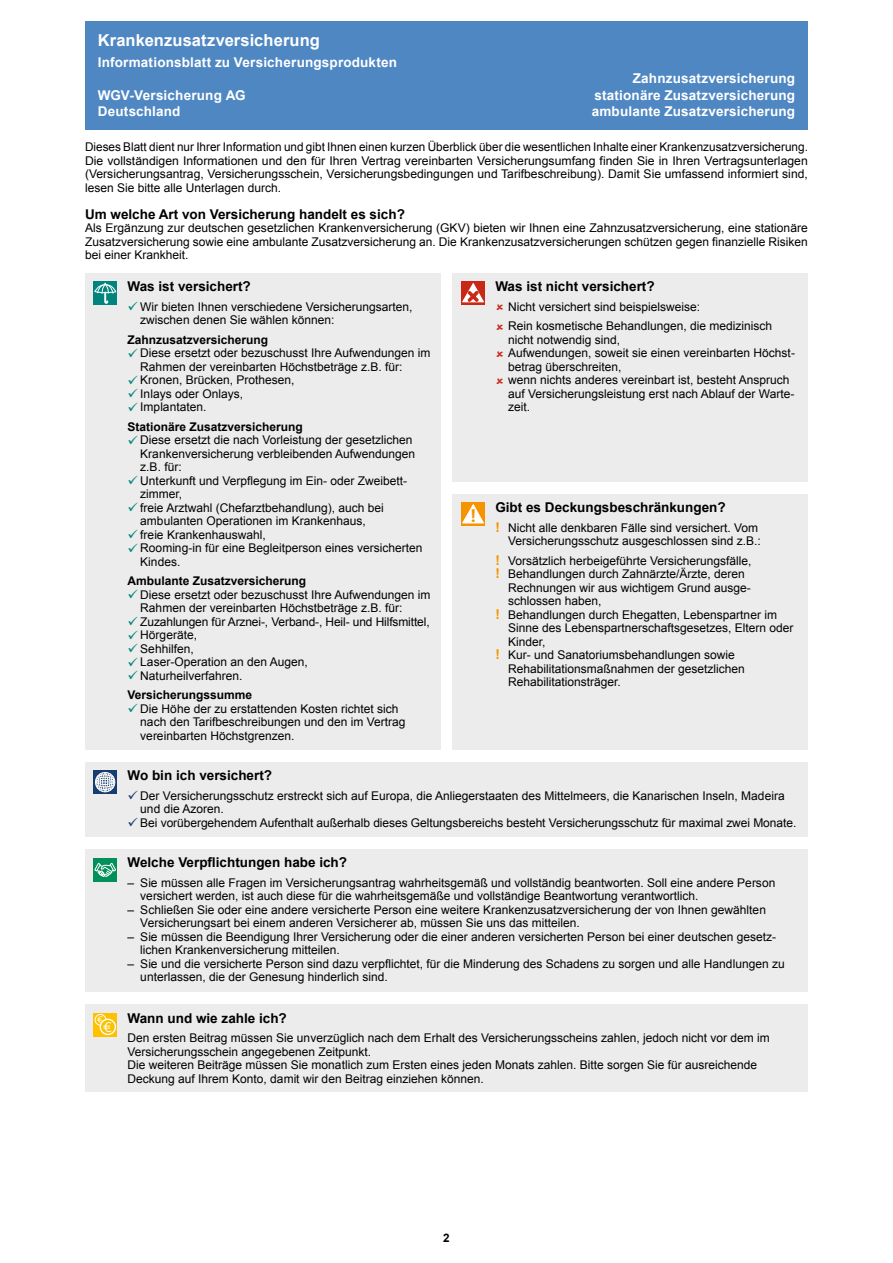
<style>
.page{position:relative;width:893px;height:1263px;background:#fff}
.page>*{position:absolute;margin:0;border:0;box-sizing:border-box;transform-origin:0 0}
.t1{font:700 18.45px "Meta Correspondence";color:#f59400}
.t2{font:700 16.5px "Arial";letter-spacing:.005em;color:#fff}
.t3{font:14.55px "Meta Correspondence";color:#fff}
.t4{font:700 13.5px "Arial";color:#000}
.t5{font:700 13.5px "Arial";letter-spacing:.015em;color:#fff}
.t6{font:12px/13.5px "Arial";color:#000}
.t7{font:700 12px/19.5px "Arial";color:#000}
.t8{font:700 11.7px "Arial";color:#000}
.t9{font:9.9px "Meta Correspondence";color:#fff}
.s1{color:#00847d}
.s2{font-weight:400}
.s3{font-weight:700}
.s4{font-weight:700;font-size:13.5px;color:#f59400}
.s5{color:#183d70}
</style>
<div class="page">
<div style="left:85px;top:21px;width:723px;height:109px;background:#4f87c3"></div>
<div style="left:85px;top:273px;width:355px;height:476px;background:#ececec"></div>
<div style="left:94px;top:281px;width:23px;height:24px;background:#00847d"></div>
<svg style="left:94px;top:283px;width:22px;height:20px"></svg>
<div style="left:453px;top:273px;width:355px;height:208px;background:#ececec"></div>
<div style="left:461px;top:281px;width:24px;height:24px;background:#c82916"></div>
<svg style="left:462px;top:283px;width:22px;height:20px"></svg>
<div style="left:453px;top:494px;width:355px;height:255px;background:#ececec"></div>
<div style="left:461px;top:502px;width:24px;height:24px;background:#f59400"></div>
<svg style="left:462px;top:504px;width:22px;height:20px"></svg>
<div style="left:85px;top:762px;width:723px;height:74px;background:#ececec"></div>
<div style="left:94px;top:770px;width:23px;height:24px;background:#183d70"></div>
<svg style="left:95px;top:772px;width:20px;height:20px"></svg>
<div style="left:85px;top:849px;width:723px;height:142px;background:#ececec"></div>
<div style="left:94px;top:858px;width:23px;height:23px;background:#009059"></div>
<svg style="left:94px;top:862px;width:22px;height:15px"></svg>
<div style="left:85px;top:1004px;width:723px;height:87px;background:#ececec"></div>
<svg style="left:94px;top:1013px;width:23px;height:23px"></svg>
<div style="left:95px;top:1014px;width:11px;height:12px;border:1px solid #fff;border-radius:50%"></div>
<div style="left:100px;top:1019px;width:15px;height:15px;background:#fdc100;border-radius:50%"></div>
<div style="left:100px;top:1019px;width:16px;height:16px;border:1px solid #fff;border-radius:50%"></div>
<h2 class="t2" style="left:98px;top:29px;width:224px">Krankenzusatzversicherung</h2>
<p class="t5" style="left:98px;top:53px;width:301px">Informationsblatt zu Versicherungsprodukten</p>
<p class="t5" style="left:633px;top:70px;width:164px">Zahnzusatzversicherung</p>
<p class="t5" style="left:98px;top:86px;width:149px">WGV-Versicherung AG</p>
<p class="t5" style="left:594px;top:86px;width:202px">stationäre Zusatzversicherung</p>
<p class="t5" style="left:98px;top:103px;width:84px">Deutschland</p>
<p class="t5" style="left:592px;top:103px;width:205px">ambulante Zusatzversicherung</p>
<p class="t6" style="left:85px;top:140px;width:724px;text-align:justify">Dieses Blatt dient nur Ihrer Information und gibt Ihnen einen kurzen Überblick über die wesentlichen Inhalte einer Krankenzusatzversicherung.<br>Die vollständigen Informationen und den für Ihren Vertrag vereinbarten Versicherungsumfang finden Sie in Ihren Vertragsunterlagen (Versicherungsantrag, Versicherungsschein, Versicherungsbedingungen und Tarifbeschreibung). Damit Sie umfassend informiert sind, lesen Sie bitte alle Unterlagen durch.</p>
<p class="t4" style="left:85px;top:205px;width:321px">Um welche Art von Versicherung handelt es sich?</p>
<p class="t6" style="left:85px;top:221px;width:724px;text-align:justify">Als Ergänzung zur deutschen gesetzlichen Krankenversicherung (GKV) bieten wir Ihnen eine Zahnzusatzversicherung, eine stationäre Zusatzversicherung sowie eine ambulante Zusatzversicherung an. Die Krankenzusatzversicherungen schützen gegen finanzielle Risiken bei einer Krankheit.</p>
<p class="t4" style="left:128px;top:278px;width:125px">Was ist versichert?</p>
<p class="t6" style="left:140px;top:300px;width:274px;text-indent:-13px"><span class="s1">✓</span> Wir bieten Ihnen verschiedene Versicherungsarten, zwischen denen Sie wählen können:</p>
<p class="t7" style="left:128px;top:330px;width:142px">Zahnzusatzversicherung</p>
<p class="t6" style="left:140px;top:346px;width:292px;text-indent:-13px"><span class="s1">✓</span> Diese ersetzt oder bezuschusst Ihre Aufwendungen im<br>Rahmen der vereinbarten Höchstbeträge z.B. für:</p>
<p class="t6" style="left:128px;top:373px;width:168px"><span class="s1">✓</span> Kronen, Brücken, Prothesen,</p>
<p class="t6" style="left:128px;top:387px;width:117px"><span class="s1">✓</span> Inlays oder Onlays,</p>
<p class="t7" style="left:128px;top:398px;width:177px"><span class="s1">✓</span> <span class="s2">Implantaten.<br></span>Stationäre Zusatzversicherung</p>
<p class="t6" style="left:140px;top:433px;width:276px;text-indent:-13px"><span class="s1">✓</span> Diese ersetzt die nach Vorleistung der gesetzlichen<br>Krankenversicherung verbleibenden Aufwendungen z.B. für:</p>
<p class="t6" style="left:140px;top:474px;width:268px;text-indent:-13px"><span class="s1">✓</span> Unterkunft und Verpflegung im Ein- oder Zweibett&shy;zimmer,</p>
<p class="t6" style="left:128px;top:501px;width:258px;text-align:center"><span class="s1">✓</span> freie Arztwahl (Chefarztbehandlung), auch bei ambulanten Operationen im Krankenhaus,</p>
<p class="t6" style="left:128px;top:528px;width:140px"><span class="s1">✓</span> freie Krankenhauswahl,</p>
<p class="t6" style="left:140px;top:541px;width:284px;text-indent:-13px"><span class="s1">✓</span> Rooming-in für eine Begleitperson eines versicherten<br>Kindes.</p>
<p class="t7" style="left:128px;top:572px;width:180px">Ambulante Zusatzversicherung</p>
<p class="t6" style="left:140px;top:588px;width:292px;text-indent:-13px"><span class="s1">✓</span> Diese ersetzt oder bezuschusst Ihre Aufwendungen im<br>Rahmen der vereinbarten Höchstbeträge z.B. für:</p>
<p class="t6" style="left:128px;top:615px;width:304px"><span class="s1">✓</span> Zuzahlungen für Arznei-, Verband-, Heil- und Hilfsmittel,</p>
<p class="t6" style="left:128px;top:628px;width:71px"><span class="s1">✓</span> Hörgeräte,</p>
<p class="t6" style="left:128px;top:642px;width:68px"><span class="s1">✓</span> Sehhilfen,</p>
<p class="t6" style="left:128px;top:655px;width:182px"><span class="s1">✓</span> Laser-Operation an den Augen,</p>
<p class="t6" style="left:128px;top:666px;width:126px;line-height:19.5px"><span class="s1">✓</span> Naturheilverfahren.<br><span class="s3">Versicherungssumme</span></p>
<p class="t6" style="left:140px;top:702px;width:267px;text-indent:-13px"><span class="s1">✓</span> Die Höhe der zu erstattenden Kosten richtet sich nach den Tarifbeschreibungen und den im Vertrag vereinbarten Höchstgrenzen.</p>
<p class="t4" style="left:495px;top:278px;width:161px">Was ist nicht versichert?</p>
<p class="t6" style="left:508px;top:297px;width:266px;line-height:19.5px">Nicht versichert sind beispielsweise:<br>Rein kosmetische Behandlungen, die medizinisch</p>
<p class="t6" style="left:508px;top:333px;width:288px">nicht notwendig sind,<br>Aufwendungen, soweit sie einen vereinbarten Höchst&shy;betrag überschreiten,<br>wenn nichts anderes vereinbart ist, besteht Anspruch auf Versicherungsleistung erst nach Ablauf der Warte&shy;zeit.</p>
<p class="t4" style="left:495px;top:499px;width:232px">Gibt es Deckungsbeschränkungen?</p>
<p class="t6" style="left:495px;top:521px;width:267px;text-align:right"><span class="s4">!</span> Nicht alle denkbaren Fälle sind versichert. Vom<br>Versicherungsschutz ausgeschlossen sind z.B.:</p>
<p class="t6" style="left:495px;top:554px;width:258px"><span class="s4">!</span> Vorsätzlich herbeigeführte Versicherungsfälle,</p>
<p class="t6" style="left:495px;top:567px;width:251px"><span class="s4">!</span> Behandlungen durch Zahnärzte/Ärzte, deren</p>
<p class="t6" style="left:508px;top:581px;width:244px">Rechnungen wir aus wichtigem Grund ausge-</p>
<p class="t6" style="left:508px;top:594px;width:95px">schlossen haben,</p>
<p class="t6" style="left:495px;top:608px;width:283px"><span class="s4">!</span> Behandlungen durch Ehegatten, Lebenspartner im</p>
<p class="t6" style="left:508px;top:621px;width:287px">Sinne des Lebenspartnerschaftsgesetzes, Eltern oder</p>
<p class="t6" style="left:508px;top:635px;width:39px">Kinder,</p>
<p class="t6" style="left:495px;top:648px;width:241px"><span class="s4">!</span> Kur- und Sanatoriumsbehandlungen sowie</p>
<p class="t6" style="left:508px;top:662px;width:238px">Rehabilitationsmaßnahmen der gesetzlichen</p>
<p class="t6" style="left:508px;top:675px;width:114px">Rehabilitationsträger.</p>
<h1 class="t1" style="left:470px;top:505px;width:7px">!</h1>
<p class="t9" style="left:97px;top:1014px;width:8px">€</p>
<p class="t3" style="left:103px;top:1018px;width:11px">€</p>
<p class="t4" style="left:128px;top:767px;width:146px">Wo bin ich versichert?</p>
<p class="t6" style="left:140px;top:789px;width:646px;text-indent:-13px"><span class="s5">✓</span> Der Versicherungsschutz erstreckt sich auf Europa, die Anliegerstaaten des Mittelmeers, die Kanarischen Inseln, Madeira und die Azoren.</p>
<p class="t6" style="left:128px;top:816px;width:670px"><span class="s5">✓</span> Bei vorübergehendem Aufenthalt außerhalb dieses Geltungsbereichs besteht Versicherungsschutz für maximal zwei Monate.</p>
<p class="t4" style="left:128px;top:854px;width:221px">Welche Verpflichtungen habe ich?</p>
<p class="t6" style="left:140px;top:876px;width:636px;text-indent:-13px">– Sie müssen alle Fragen im Versicherungsantrag wahrheitsgemäß und vollständig beantworten. Soll eine andere Person versichert werden, ist auch diese für die wahrheitsgemäße und vollständige Beantwortung verantwortlich.</p>
<p class="t6" style="left:140px;top:903px;width:627px;text-indent:-13px">– Schließen Sie oder eine andere versicherte Person eine weitere Krankenzusatzversicherung der von Ihnen gewählten<br>Versicherungsart bei einem anderen Versicherer ab, müssen Sie uns das mitteilen.</p>
<p class="t6" style="left:140px;top:930px;width:636px;text-indent:-13px">– Sie müssen die Beendigung Ihrer Versicherung oder die einer anderen versicherten Person bei einer deutschen gesetz&shy;lichen Krankenversicherung mitteilen.</p>
<p class="t6" style="left:140px;top:957px;width:646px;text-indent:-13px">– Sie und die versicherte Person sind dazu verpflichtet, für die Minderung des Schadens zu sorgen und alle Handlungen zu unterlassen, die der Genesung hinderlich sind.</p>
<p class="t4" style="left:128px;top:1009px;width:161px">Wann und wie zahle ich?</p>
<p class="t6" style="left:128px;top:1031px;width:644px">Den ersten Beitrag müssen Sie unverzüglich nach dem Erhalt des Versicherungsscheins zahlen, jedoch nicht vor dem im Versicherungsschein angegebenen Zeitpunkt.<br>Die weiteren Beiträge müssen Sie monatlich zum Ersten eines jeden Monats zahlen. Bitte sorgen Sie für ausreichende Deckung auf Ihrem Konto, damit wir den Beitrag einziehen können.</p>
<p class="t8" style="left:443px;top:1230px;width:8px">2</p>
</div>
